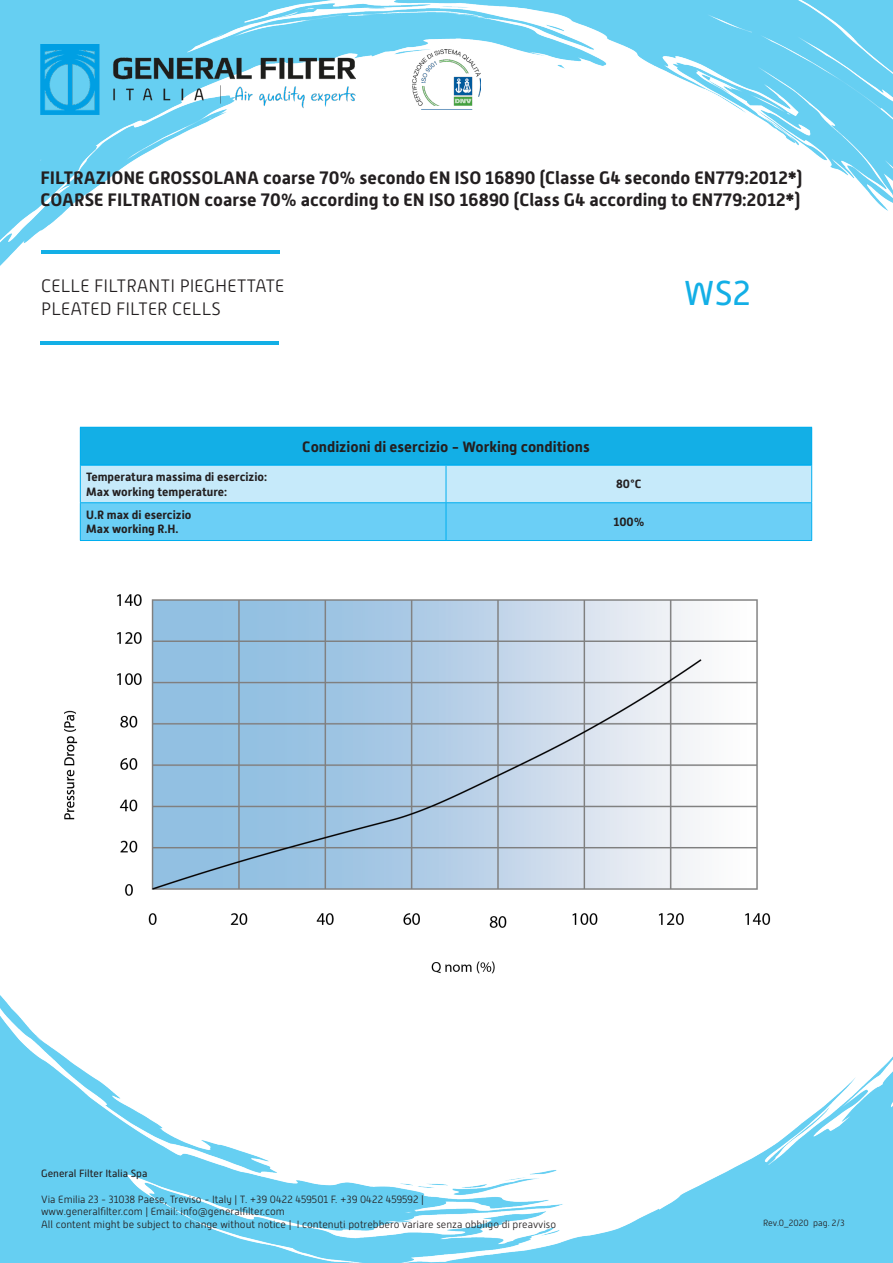
<style>
.page{position:relative;width:893px;height:1263px;background:#fff}
.page>*{position:absolute;margin:0;border:0;box-sizing:border-box;transform-origin:0 0}
.t1{font:34.5px "Alwyn New";color:#13afe6}
.t2{font:700 18px "Alwyn New";color:#231f20}
.t3{font:300 18px "Alwyn New";color:#231f20}
.t4{font:700 15px "Alwyn New";color:#231f20}
.t5{font:700 12px "Alwyn New";color:#231f20}
.t6{font:300 10.5px/12.6px "Alwyn New";color:#231f20}
.t7{font:10.5px "Alwyn New";color:#231f20}
.t8{font:300 9px "Alwyn New";color:#231f20}
</style>
<div class="page">
<img style="left:0;top:0;width:893px;height:1263px">
<img style="left:40px;top:45px;width:315px;height:69px">
<img style="left:412px;top:49px;width:69px;height:60px">
<hr style="left:41px;top:251px;width:239px;height:3px;background:#13afe6">
<hr style="left:40px;top:341px;width:239px;height:4px;background:#13afe6">
<div style="left:80px;top:427px;width:732px;height:38px;background:#13afe6"></div>
<svg style="left:81px;top:466px;width:730px;height:74px;background:#97dcf7"></svg>
<hr style="left:811px;top:428px;width:1px;height:37px;background:#00aeef">
<hr style="left:446px;top:466px;width:1px;height:36px;background:#00aeef">
<hr style="left:811px;top:465px;width:1px;height:37px;background:#00aeef">
<hr style="left:80px;top:502px;width:366px;height:1px;background:#00aeef">
<hr style="left:446px;top:502px;width:366px;height:1px;background:#00aeef">
<hr style="left:446px;top:503px;width:1px;height:37px;background:#00aeef">
<hr style="left:811px;top:503px;width:1px;height:37px;background:#00aeef">
<hr style="left:80px;top:540px;width:366px;height:1px;background:#00aeef">
<hr style="left:446px;top:540px;width:366px;height:1px;background:#00aeef">
<hr style="left:80px;top:465px;width:1px;height:37px;background:#00aeef">
<hr style="left:80px;top:503px;width:1px;height:37px;background:#00aeef">
<hr style="left:80px;top:427px;width:366px;height:1px;background:#00aeef">
<hr style="left:80px;top:428px;width:1px;height:37px;background:#00aeef">
<hr style="left:446px;top:427px;width:366px;height:1px;background:#00aeef">
<hr style="left:81px;top:464px;width:365px;height:2px;background:#00aeef">
<hr style="left:446px;top:464px;width:365px;height:2px;background:#00aeef">
<img style="left:65px;top:591px;width:716px;height:414px">
<p class="t2" style="left:40px;top:168px;width:764px">FILTRAZIONE GROSSOLANA coarse 70% secondo EN ISO 16890 (Classe G4 secondo EN779:2012*)</p>
<p class="t2" style="left:40px;top:189px;width:761px">COARSE FILTRATION coarse 70% according to EN ISO 16890 (Class G4 according to EN779:2012*)</p>
<p class="t3" style="left:41px;top:276px;width:245px">CELLE FILTRANTI PIEGHETTATE</p>
<p class="t3" style="left:41px;top:299px;width:181px">PLEATED FILTER CELLS</p>
<p class="t1" style="left:684px;top:274px;width:68px">WS2</p>
<p class="t5" style="left:86px;top:470px;width:182px">Temperatura massima di esercizio:</p>
<p class="t5" style="left:86px;top:484px;width:142px">Max working temperature:</p>
<p class="t5" style="left:86px;top:508px;width:107px">U.R max di esercizio</p>
<p class="t5" style="left:86px;top:522px;width:94px">Max working R.H.</p>
<p class="t4" style="left:302px;top:438px;width:289px">Condizioni di esercizio - Working conditions</p>
<p class="t5" style="left:616px;top:477px;width:27px">80°C</p>
<p class="t5" style="left:613px;top:515px;width:33px">100%</p>
<p class="t7" style="left:41px;top:1168px;width:108px">General Filter Italia Spa</p>
<p class="t6" style="left:41px;top:1193px;width:516px">Via Emilia 23 - 31038 Paese, Treviso - Italy | T. +39 0422 459501 F. +39 0422 459592 |<br>www.generalfilter.com | Email: info@generalfilter.com<br>All content might be subject to change without notice | I contenuti potrebbero variare senza obbligo di preavviso</p>
<p class="t8" style="left:763px;top:1217px;width:83px">Rev.0_2020 pag. 2/3</p>
</div>
